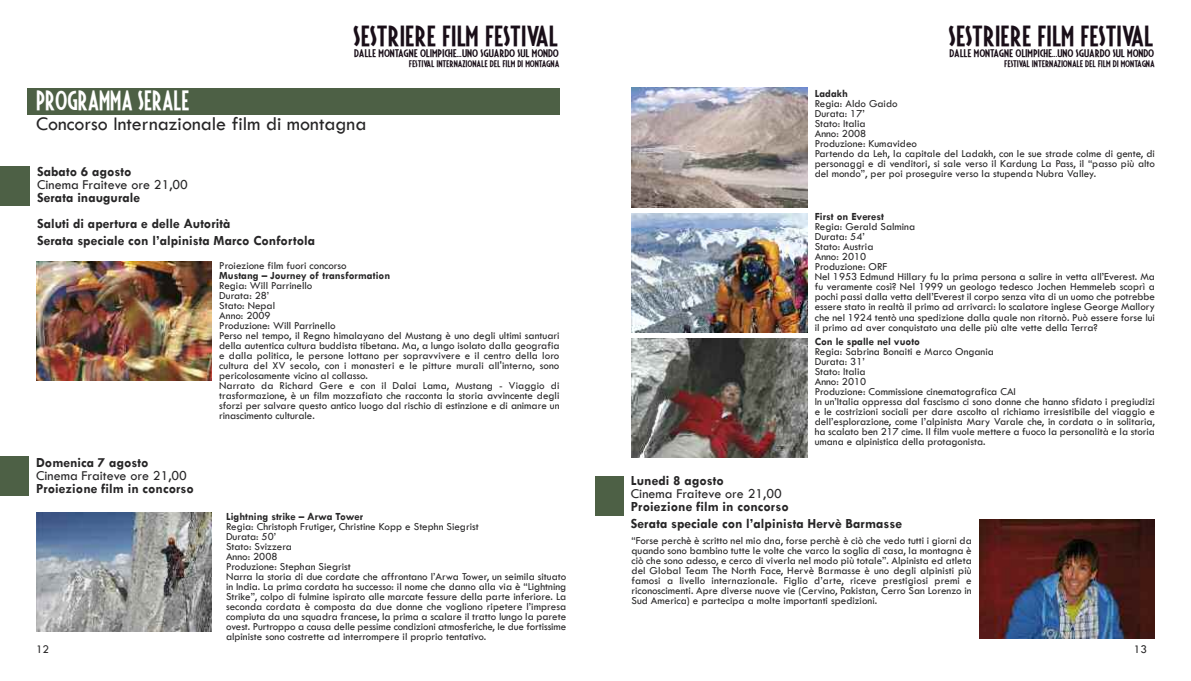
<style>
.page{position:relative;width:1191px;height:681px;background:#fff}
.page>*{position:absolute;margin:0;border:0;box-sizing:border-box;transform-origin:0 0}
.t1{font:22.9px "Fiesta";color:#190e18;scale:1.13 1}
.t2{font:22px "Fiesta";color:#fff}
.t3{font:20px "Tw Cen";color:#272627}
.t4{font:700 14px/26px "Tw Cen";color:#272627}
.t5{font:14px "Tw Cen";color:#272627}
.t6{font:12px "Tw Cen";color:#272627}
.t7{font:11px/10px "Tw Cen";color:#272627}
.t8{font:700 11px "Tw Cen";color:#272627}
.t9{font:8.7px "Fiesta";color:#190e18;scale:1.24 1}
.t10{font:7.6px "Fiesta";color:#190e18;scale:1.19 1}
</style>
<div class="page">
<img style="left:36px;top:262px;width:176px;height:119px">
<img style="left:631px;top:338px;width:176px;height:119px">
<img style="left:631px;top:213px;width:176px;height:119px">
<img style="left:631px;top:88px;width:176px;height:119px">
<img style="left:36px;top:512px;width:176px;height:119px">
<img style="left:979px;top:519px;width:176px;height:119px">
<div style="left:27px;top:89px;width:532px;height:26px;background:#4d6045"></div>
<div style="left:0;top:167px;width:30px;height:39px;background:#4d6045"></div>
<div style="left:0;top:457px;width:29px;height:39px;background:#4d6045"></div>
<div style="left:596px;top:476px;width:28px;height:39px;background:#4d6045"></div>
<h1 class="t1" style="left:353px;top:25px;width:182px">SESTRIERE FILM FESTIVAL</h1>
<p class="t9" style="left:354px;top:49px;width:166px">DALLE MONTAGNE OLIMPICHE...UNO SGUARDO SUL MONDO</p>
<p class="t10" style="left:409px;top:60px;width:128px">FESTIVAL INTERNAZIONALE DEL FILM DI MONTAGNA</p>
<h2 class="t2" style="left:36px;top:90px;width:155px">PROGRAMMA SERALE</h2>
<h3 class="t3" style="left:36px;top:113px;width:332px">Concorso Internazionale film di montagna</h3>
<p class="t4" style="left:37px;top:158px;width:96px">Sabato 6 agosto</p>
<p class="t5" style="left:37px;top:176px;width:152px">Cinema Fraiteve ore 21,00</p>
<p class="t4" style="left:37px;top:184px;width:195px">Serata inaugurale<br>Saluti di apertura e delle Autorità</p>
<p class="t4" style="left:37px;top:227px;width:280px">Serata speciale con l’alpinista Marco Confortola</p>
<p class="t4" style="left:36px;top:449px;width:114px">Domenica 7 agosto</p>
<p class="t5" style="left:36px;top:467px;width:152px">Cinema Fraiteve ore 21,00</p>
<p class="t4" style="left:36px;top:475px;width:159px">Proiezione film in concorso</p>
<p class="t7" style="left:219px;top:260px;width:129px">Proiezione film fuori concorso</p>
<p class="t8" style="left:219px;top:269px;width:173px">Mustang – Journey of transformation</p>
<p class="t7" style="left:219px;top:280px;width:342px">Regia: Will Parrinello<br>Durata: 28’<br>Stato: Nepal<br>Anno: 2009<br>Produzione: Will Parrinello<br>Perso nel tempo, il Regno himalayano del Mustang è uno degli ultimi santuari della autentica cultura buddista tibetana. Ma, a lungo isolato dalla geografia e dalla politica, le persone lottano per sopravvivere e il centro della loro cultura del XV secolo, con i monasteri e le pitture murali all'interno, sono pericolosamente vicino al collasso.<br>Narrato da Richard Gere e con il Dalai Lama, Mustang - Viaggio di trasformazione, è un film mozzafiato che racconta la storia avvincente degli sforzi per salvare questo antico luogo dal rischio di estinzione e di animare un rinascimento culturale.</p>
<p class="t8" style="left:226px;top:510px;width:139px">Lightning strike – Arwa Tower</p>
<p class="t7" style="left:226px;top:521px;width:342px">Regia: Christoph Frutiger, Christine Kopp e Stephn Siegrist<br>Durata: 50’<br>Stato: Svizzera<br>Anno: 2008<br>Produzione: Stephan Siegrist<br>Narra la storia di due cordate che affrontano l’Arwa Tower, un seimila situato in India. La prima cordata ha successo: il nome che danno alla via è “Lightning Strike”, colpo di fulmine ispirato alle marcate fessure della parte inferiore. La seconda cordata è composta da due donne che vogliono ripetere l’impresa compiuta da una squadra francese, la prima a scalare il tratto lungo la parete ovest. Purtroppo a causa delle pessime condizioni atmosferiche, le due fortissime alpiniste sono costrette ad interrompere il proprio tentativo.</p>
<h1 class="t1" style="left:948px;top:25px;width:182px">SESTRIERE FILM FESTIVAL</h1>
<p class="t9" style="left:949px;top:49px;width:166px">DALLE MONTAGNE OLIMPICHE...UNO SGUARDO SUL MONDO</p>
<p class="t10" style="left:1004px;top:60px;width:128px">FESTIVAL INTERNAZIONALE DEL FILM DI MONTAGNA</p>
<p class="t8" style="left:814px;top:87px;width:35px">Ladakh</p>
<p class="t7" style="left:814px;top:98px;width:342px">Regia: Aldo Gaido<br>Durata: 17’<br>Stato: Italia<br>Anno: 2008<br>Produzione: Kumavideo<br>Partendo da Leh, la capitale del Ladakh, con le sue strade colme di gente, di personaggi e di venditori, si sale verso il Kardung La Pass, il “passo più alto del mondo”, per poi proseguire verso la stupenda Nubra Valley.</p>
<p class="t8" style="left:814px;top:211px;width:71px">First on Everest</p>
<p class="t7" style="left:814px;top:222px;width:342px">Regia: Gerald Salmina<br>Durata: 54’<br>Stato: Austria<br>Anno: 2010<br>Produzione: ORF<br>Nel 1953 Edmund Hillary fu la prima persona a salire in vetta all’Everest. Ma fu veramente così? Nel 1999 un geologo tedesco Jochen Hemmeleb scoprì a pochi passi dalla vetta dell’Everest il corpo senza vita di un uomo che potrebbe essere stato in realtà il primo ad arrivarci: lo scalatore inglese George Mallory che nel 1924 tentò una spedizione dalla quale non ritornò. Può essere forse lui il primo ad aver conquistato una delle più alte vette della Terra?</p>
<p class="t8" style="left:814px;top:335px;width:107px">Con le spalle nel vuoto</p>
<p class="t7" style="left:814px;top:346px;width:342px">Regia: Sabrina Bonaiti e Marco Ongania<br>Durata: 31’<br>Stato: Italia<br>Anno: 2010<br>Produzione: Commissione cinematografica CAI<br>In un’Italia oppressa dal fascismo ci sono donne che hanno sfidato i pregiudizi e le costrizioni sociali per dare ascolto al richiamo irresistibile del viaggio e dell’esplorazione, come l’alpinista Mary Varale che, in cordata o in solitaria, ha scalato ben 217 cime. Il film vuole mettere a fuoco la personalità e la storia umana e alpinistica della protagonista.</p>
<p class="t4" style="left:631px;top:467px;width:95px">Lunedi 8 agosto</p>
<p class="t5" style="left:631px;top:486px;width:152px">Cinema Fraiteve ore 21,00</p>
<p class="t4" style="left:631px;top:498px;width:273px;line-height:17px">Proiezione film in concorso<br>Serata speciale con l’alpinista Hervè Barmasse</p>
<p class="t7" style="left:631px;top:535px;width:342px;text-align:justify">“Forse perchè è scritto nel mio dna, forse perchè è ciò che vedo tutti i giorni da quando sono bambino tutte le volte che varco la soglia di casa, la montagna è ciò che sono adesso, e cerco di viverla nel modo più totale”. Alpinista ed atleta del Global Team The North Face, Hervè Barmasse è uno degli alpinisti più famosi a livello internazionale. Figlio d’arte, riceve prestigiosi premi e riconoscimenti. Apre diverse nuove vie (Cervino, Pakistan, Cerro San Lorenzo in Sud America) e partecipa a molte importanti spedizioni.</p>
<p class="t6" style="left:36px;top:642px;width:15px">12</p>
<p class="t6" style="left:1134px;top:642px;width:15px">13</p>
</div>
